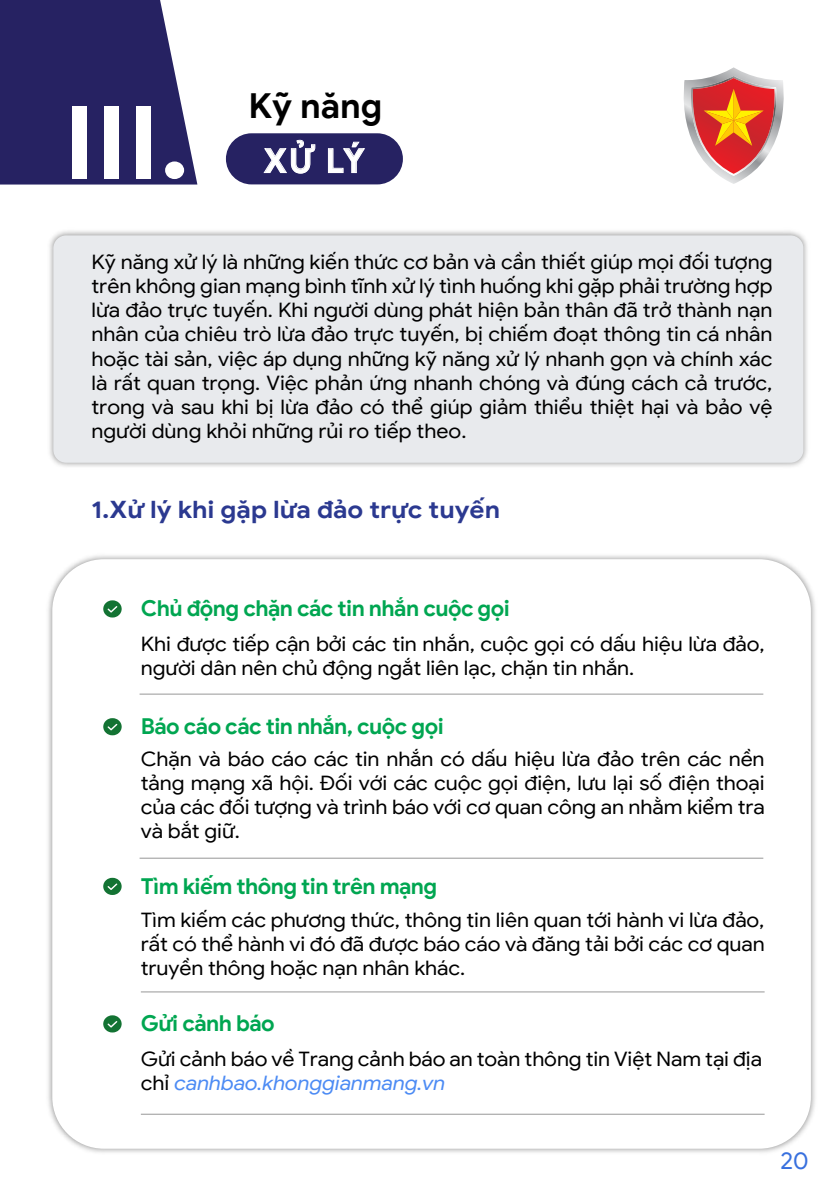
<style>
.page{position:relative;width:840px;height:1191px;background:#fff}
.page>*{position:absolute;margin:0;border:0;box-sizing:border-box;transform-origin:0 0}
.t1{font:700 101.6px "Google Sans";color:#fff;scale:1.07 1}
.t2{font:700 34.6px "Google Sans";color:#000}
.t3{font:700 33.4px "Google Sans";color:#fff}
.t4{font:700 24px "Google Sans";color:#2b3990;scale:1.07 1}
.t5{font:24px "Google Sans";color:#3870de}
.t6{font:700 22px "Google Sans";letter-spacing:-.025em;color:#00a651}
.t7{font:20px/24px "Google Sans";letter-spacing:-.005em;color:#000;text-align:justify;scale:1.07 1}
.s1{font-style:italic;color:#4c8bf4}
</style>
<div class="page">
<img style="left:49px;top:231px;width:758px;height:236px">
<div style="left:53px;top:235px;width:749px;height:228px;background:#e8eaed;border-radius:13px"></div>
<svg style="left:683px;top:67px;width:101px;height:117px"></svg>
<svg style="left:0;top:0;width:197px;height:184px;background:#3a3670"></svg>
<img style="left:48px;top:555px;width:767px;height:598px">
<div style="left:52px;top:559px;width:758px;height:589px;background:#fff;border-radius:52px"></div>
<svg style="left:103px;top:600px;width:19px;height:17px"></svg>
<svg style="left:103px;top:718px;width:19px;height:17px"></svg>
<svg style="left:103px;top:877px;width:18px;height:18px"></svg>
<svg style="left:103px;top:1015px;width:18px;height:17px"></svg>
<hr style="left:139px;top:694px;width:623px;height:1px;background:#979797">
<hr style="left:139px;top:858px;width:623px;height:1px;background:#979797">
<hr style="left:141px;top:991px;width:623px;height:1px;background:#979797">
<hr style="left:141px;top:1113px;width:623px;height:1px;background:#979797">
<div style="left:226px;top:133px;width:176px;height:51px;background:#262262;border-radius:26px"></div>
<svg style="left:263px;top:140px;width:52px;height:34px"></svg>
<svg style="left:328px;top:142px;width:37px;height:31px"></svg>
<h1 class="t1" style="left:63px;top:77px;width:120px">III.</h1>
<h2 class="t2" style="left:248px;top:84px;width:135px">Kỹ năng</h2>
<h3 class="t3" style="left:263px;top:139px;width:102px">XỬ LÝ</h3>
<p class="t7" style="left:91px;top:250px;width:637px">Kỹ năng xử lý là những kiến thức cơ bản và cần thiết giúp mọi đối tượng trên không gian mạng bình tĩnh xử lý tình huống khi gặp phải trường hợp lừa đảo trực tuyến. Khi người dùng phát hiện bản thân đã trở thành nạn nhân của chiêu trò lừa đảo trực tuyến, bị chiếm đoạt thông tin cá nhân hoặc tài sản, việc áp dụng những kỹ năng xử lý nhanh gọn và chính xác là rất quan trọng. Việc phản ứng nhanh chóng và đúng cách cả trước, trong và sau khi bị lừa đảo có thể giúp giảm thiểu thiệt hại và bảo vệ người dùng khỏi những rủi ro tiếp theo.</p>
<p class="t4" style="left:91px;top:494px;width:383px">1.Xử lý khi gặp lừa đảo trực tuyến</p>
<p class="t6" style="left:141px;top:594px;width:370px">Chủ động chặn các tin nhắn cuộc gọi</p>
<p class="t7" style="left:141px;top:631px;width:584px">Khi được tiếp cận bởi các tin nhắn, cuộc gọi có dấu hiệu lừa đảo, người dân nên chủ động ngắt liên lạc, chặn tin nhắn.</p>
<p class="t6" style="left:141px;top:712px;width:304px">Báo cáo các tin nhắn, cuộc gọi</p>
<p class="t7" style="left:141px;top:746px;width:584px">Chặn và báo cáo các tin nhắn có dấu hiệu lừa đảo trên các nền tảng mạng xã hội. Đối với các cuộc gọi điện, lưu lại số điện thoại của các đối tượng và trình báo với cơ quan công an nhằm kiểm tra và bắt giữ.</p>
<p class="t6" style="left:141px;top:871px;width:298px">Tìm kiếm thông tin trên mạng</p>
<p class="t7" style="left:141px;top:907px;width:584px">Tìm kiếm các phương thức, thông tin liên quan tới hành vi lừa đảo, rất có thể hành vi đó đã được báo cáo và đăng tải bởi các cơ quan truyền thông hoặc nạn nhân khác.</p>
<p class="t6" style="left:141px;top:1009px;width:135px">Gửi cảnh báo</p>
<p class="t7" style="left:141px;top:1046px;width:581px">Gửi cảnh báo về Trang cảnh báo an toàn thông tin Việt Nam tại địa chỉ <span class="s1">canhbao.khonggianmang.vn</span></p>
<p class="t5" style="left:780px;top:1145px;width:30px">20</p>
</div>
